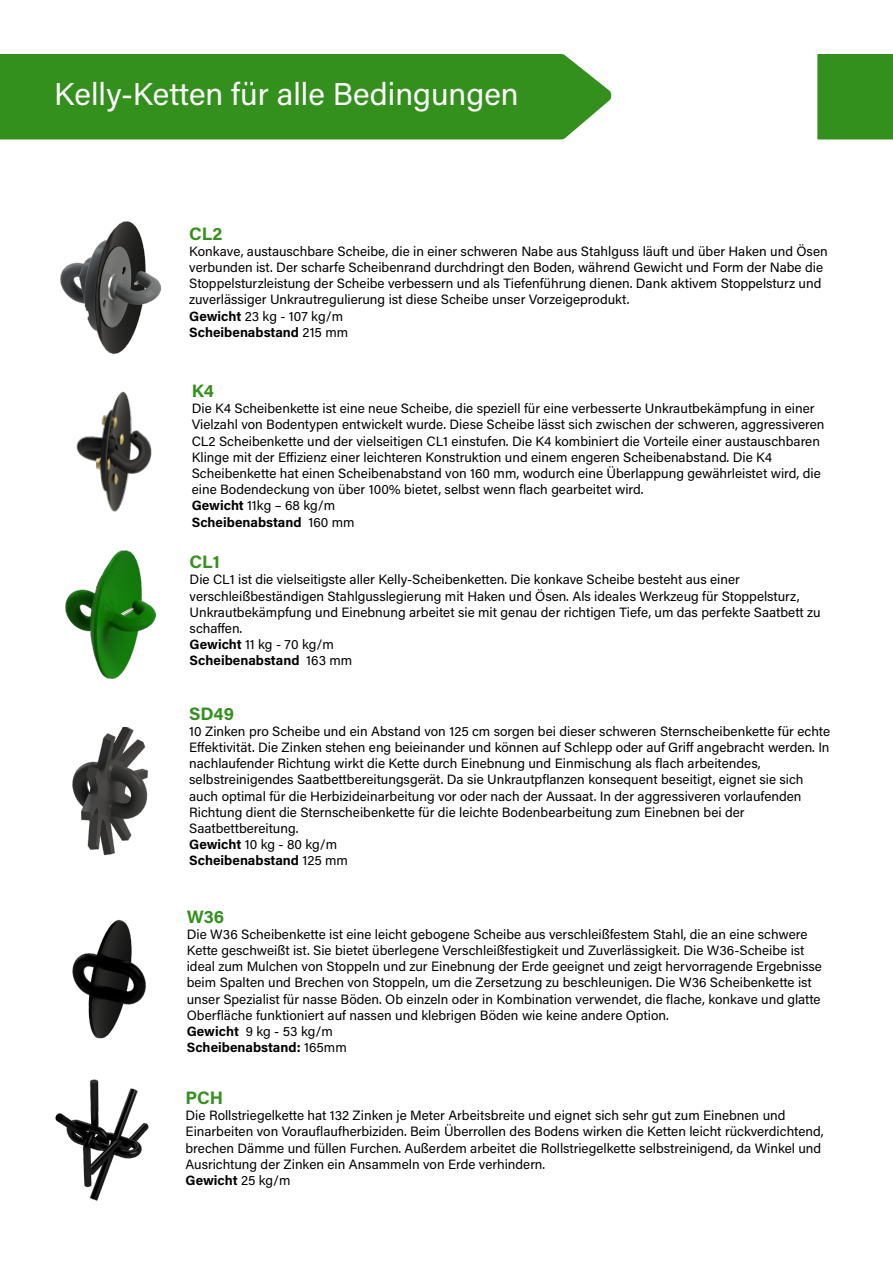
<style>
.page{position:relative;width:893px;height:1263px;background:#fff}
.page>*{position:absolute;margin:0;border:0;box-sizing:border-box;transform-origin:0 0}
.t1{font:31.5px "Acumin Pro";color:#fff}
.t2{font:700 18px "Acumin Pro";color:#33901d}
.t3{font:13.5px/16.2px "Acumin Pro";color:#000}
.t4{font:700 13.5px "Acumin Pro";color:#000}
.s1{font-weight:700}
.s2{font-weight:400}
</style>
<div class="page">
<img style="left:65px;top:551px;width:91px;height:128px">
<img style="left:60px;top:222px;width:101px;height:132px">
<img style="left:72px;top:728px;width:76px;height:128px">
<img style="left:76px;top:391px;width:76px;height:121px">
<img style="left:72px;top:919px;width:74px;height:120px">
<img style="left:55px;top:1079px;width:94px;height:122px">
<div style="left:0;top:54px;width:612px;height:85px;background:#33901d"></div>
<div style="left:817px;top:54px;width:76px;height:85px;background:#33901d"></div>
<p class="t1" style="left:54px;top:72px;width:466px">Kelly-Ketten für alle Bedingungen</p>
<p class="t2" style="left:189px;top:221px;width:35px">CL2</p>
<p class="t3" style="left:189px;top:242px;width:640px">Konkave, austauschbare Scheibe, die in einer schweren Nabe aus Stahlguss läuft und über Haken und Ösen</p>
<p class="t3" style="left:189px;top:259px;width:635px">verbunden ist. Der scharfe Scheibenrand durchdringt den Boden, während Gewicht und Form der Nabe die</p>
<p class="t3" style="left:189px;top:275px;width:634px">Stoppelsturzleistung der Scheibe verbessern und als Tiefenführung dienen. Dank aktivem Stoppelsturz und</p>
<p class="t3" style="left:189px;top:291px;width:442px">zuverlässiger Unkrautregulierung ist diese Scheibe unser Vorzeigeprodukt.</p>
<p class="t3" style="left:189px;top:307px;width:155px"><span class="s1">Gewicht</span> 23 kg - 107 kg/m</p>
<p class="t4" style="left:189px;top:323px;width:161px">Scheibenabstand <span class="s2">215 mm</span></p>
<p class="t2" style="left:192px;top:378px;width:24px">K4</p>
<p class="t3" style="left:192px;top:400px;width:634px">Die K4 Scheibenkette ist eine neue Scheibe, die speziell für eine verbesserte Unkrautbekämpfung in einer Vielzahl von Bodentypen entwickelt wurde. Diese Scheibe lässt sich zwischen der schweren, aggressiveren CL2 Scheibenkette und der vielseitigen CL1 einstufen. Die K4 kombiniert die Vorteile einer austauschbaren Klinge mit der Effizienz einer leichteren Konstruktion und einem engeren Scheibenabstand. Die K4</p>
<p class="t3" style="left:192px;top:465px;width:631px">Scheibenkette hat einen Scheibenabstand von 160 mm, wodurch eine Überlappung gewährleistet wird, die eine Bodendeckung von über 100% bietet, selbst wenn flach gearbeitet wird.</p>
<p class="t3" style="left:192px;top:497px;width:145px"><span class="s1">Gewicht</span> 11kg – 68 kg/m</p>
<p class="t4" style="left:192px;top:512px;width:164px">Scheibenabstand <span class="s2">160 mm</span></p>
<p class="t2" style="left:190px;top:549px;width:32px">CL1</p>
<p class="t3" style="left:190px;top:571px;width:552px">Die CL1 ist die vielseitigste aller Kelly-Scheibenketten. Die konkave Scheibe besteht aus einer</p>
<p class="t3" style="left:190px;top:587px;width:612px">verschleißbeständigen Stahlgusslegierung mit Haken und Ösen. Als ideales Werkzeug für Stoppelsturz,</p>
<p class="t3" style="left:190px;top:603px;width:632px">Unkrautbekämpfung und Einebnung arbeitet sie mit genau der richtigen Tiefe, um das perfekte Saatbett zu</p>
<p class="t3" style="left:190px;top:620px;width:54px">schaffen.</p>
<p class="t3" style="left:190px;top:636px;width:146px"><span class="s1">Gewicht</span> 11 kg - 70 kg/m</p>
<p class="t4" style="left:190px;top:651px;width:164px">Scheibenabstand <span class="s2">163 mm</span></p>
<p class="t2" style="left:189px;top:701px;width:47px">SD49</p>
<p class="t3" style="left:189px;top:722px;width:643px">10 Zinken pro Scheibe und ein Abstand von 125 cm sorgen bei dieser schweren Sternscheibenkette für echte</p>
<p class="t3" style="left:189px;top:739px;width:642px">Effektivität. Die Zinken stehen eng beieinander und können auf Schlepp oder auf Griff angebracht werden. In</p>
<p class="t3" style="left:189px;top:755px;width:573px">nachlaufender Richtung wirkt die Kette durch Einebnung und Einmischung als flach arbeitendes,</p>
<p class="t3" style="left:189px;top:771px;width:616px">selbstreinigendes Saatbettbereitungsgerät. Da sie Unkrautpflanzen konsequent beseitigt, eignet sie sich auch optimal für die Herbizideinarbeitung vor oder nach der Aussaat. In der aggressiveren vorlaufenden<br>Richtung dient die Sternscheibenkette für die leichte Bodenbearbeitung zum Einebnen bei der</p>
<p class="t3" style="left:189px;top:820px;width:111px">Saatbettbereitung.</p>
<p class="t3" style="left:189px;top:836px;width:150px"><span class="s1">Gewicht</span> 10 kg - 80 kg/m</p>
<p class="t4" style="left:189px;top:851px;width:160px">Scheibenabstand <span class="s2">125 mm</span></p>
<p class="t2" style="left:187px;top:903px;width:39px">W36</p>
<p class="t3" style="left:187px;top:925px;width:637px">Die W36 Scheibenkette ist eine leicht gebogene Scheibe aus verschleißfestem Stahl, die an eine schwere Kette geschweißt ist. Sie bietet überlegene Verschleißfestigkeit und Zuverlässigkeit. Die W36-Scheibe ist ideal zum Mulchen von Stoppeln und zur Einebnung der Erde geeignet und zeigt hervorragende Ergebnisse beim Spalten und Brechen von Stoppeln, um die Zersetzung zu beschleunigen. Die W36 Scheibenkette ist unser Spezialist für nasse Böden. Ob einzeln oder in Kombination verwendet, die flache, konkave und glatte Oberfläche funktioniert auf nassen und klebrigen Böden wie keine andere Option.</p>
<p class="t3" style="left:187px;top:1022px;width:148px"><span class="s1">Gewicht</span> 9 kg - 53 kg/m</p>
<p class="t4" style="left:187px;top:1038px;width:162px">Scheibenabstand: <span class="s2">165mm</span></p>
<p class="t2" style="left:186px;top:1085px;width:39px">PCH</p>
<p class="t3" style="left:186px;top:1107px;width:601px">Die Rollstriegelkette hat 132 Zinken je Meter Arbeitsbreite und eignet sich sehr gut zum Einebnen und</p>
<p class="t3" style="left:186px;top:1123px;width:640px">Einarbeiten von Vorauflaufherbiziden. Beim Überrollen des Bodens wirken die Ketten leicht rückverdichtend, brechen Dämme und füllen Furchen. Außerdem arbeitet die Rollstriegelkette selbstreinigend, da Winkel und<br>Ausrichtung der Zinken ein Ansammeln von Erde verhindern.</p>
<p class="t4" style="left:186px;top:1171px;width:107px">Gewicht <span class="s2">25 kg/m</span></p>
</div>
